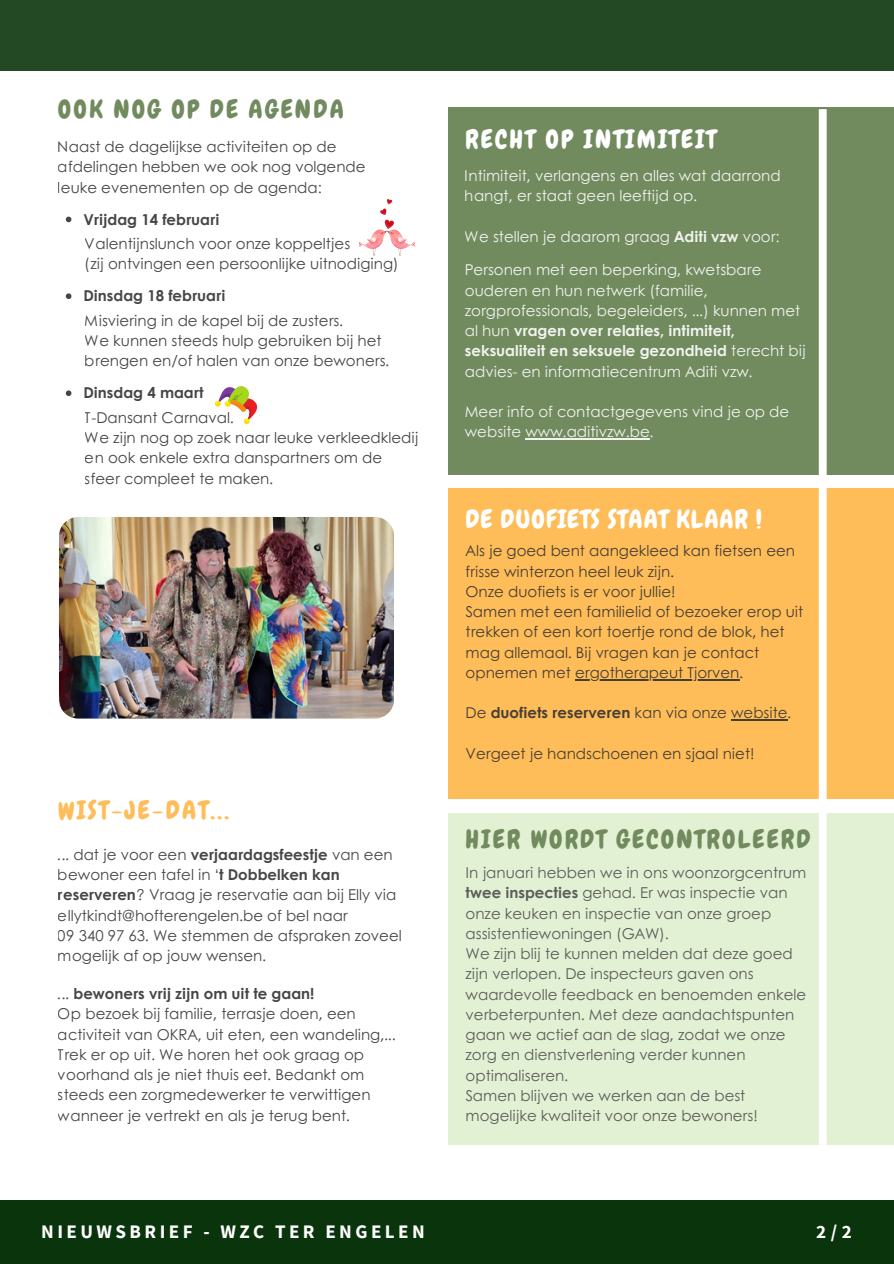
<style>
.page{position:relative;width:894px;height:1264px;background:#fff}
.page>*{position:absolute;margin:0;border:0;box-sizing:border-box;transform-origin:0 0}
.t1{font:25.5px "Chewy";letter-spacing:.09em;color:#718b5f}
.t2{font:25.5px "Chewy";letter-spacing:.04em;color:#fff}
.t3{font:25.5px "Chewy";letter-spacing:.09em;color:#fff}
.t4{font:25.5px "Chewy";letter-spacing:.085em;color:#ffbd59}
.t5{font:700 19.05px "Source Sans Pro";letter-spacing:.18em;color:#fff}
.t6{font:15px/20.2px "Century Gothic";color:#323131}
.t7{font:15px/20.2px "Century Gothic";color:#4d4d4d}
.t8{font:15px/20.2px "Century Gothic";color:#fff}
.t9{font:700 15px "Century Gothic";color:#323131}
.s1{font-weight:700}
</style>
<div class="page">
<div style="left:0;top:1200px;width:893px;height:63px;background:#0a340c"></div>
<div style="left:448px;top:107px;width:445px;height:368px;background:#718b5f"></div>
<div style="left:448px;top:488px;width:445px;height:310px;background:#ffbd59"></div>
<div style="left:448px;top:813px;width:445px;height:331px;background:#e2f0d3"></div>
<div style="left:818px;top:109px;width:8px;height:1035px;background:#fff"></div>
<img style="left:59px;top:517px;width:334px;height:201px;border-radius:19px">
<div style="left:0;top:0;width:893px;height:71px;background:#224824"></div>
<svg style="left:215px;top:386px;width:43px;height:38px"></svg>
<img style="left:359px;top:199px;width:55px;height:56px">
<svg style="left:66px;top:217px;width:5px;height:5px"></svg>
<hr style="left:575px;top:679px;width:164px;height:1px;background:#323131">
<hr style="left:731px;top:719px;width:56px;height:1px;background:#323131">
<hr style="left:525px;top:438px;width:124px;height:1px;background:#fff">
<svg style="left:66px;top:293px;width:5px;height:6px"></svg>
<svg style="left:66px;top:390px;width:5px;height:6px"></svg>
<p class="t1" style="left:58px;top:93px;width:287px">OOK NOG OP DE AGENDA</p>
<p class="t6" style="left:58px;top:136px;width:309px">Naast de dagelijkse activiteiten op de afdelingen hebben we ook nog volgende leuke evenementen op de agenda:</p>
<p class="t9" style="left:83px;top:208px;width:137px">Vrijdag 14 februari</p>
<p class="t6" style="left:85px;top:233px;width:315px">Valentijnslunch voor onze koppeltjes<br>(zij ontvingen een persoonlijke uitnodiging)</p>
<p class="t9" style="left:83px;top:284px;width:143px">Dinsdag 18 februari</p>
<p class="t6" style="left:85px;top:310px;width:306px">Misviering in de kapel bij de zusters.<br>We kunnen steeds hulp gebruiken bij het brengen en/of halen van onze bewoners.</p>
<p class="t9" style="left:83px;top:381px;width:122px">Dinsdag 4 maart</p>
<p class="t6" style="left:85px;top:406px;width:335px">T-Dansant Carnaval.<br>We zijn nog op zoek naar leuke verkleedkledij en ook enkele extra danspartners om de sfeer compleet te maken.</p>
<p class="t4" style="left:58px;top:794px;width:172px">WIST-JE-DAT...</p>
<p class="t6" style="left:58px;top:843px;width:345px">... dat je voor een <span class="s1">verjaardagsfeestje</span> van een bewoner een tafel in ‘<span class="s1">t Dobbelken kan reserveren</span>? Vraag je reservatie aan bij Elly via ellytkindt@hofterengelen.be of bel naar<br>09 340 97 63. We stemmen de afspraken zoveel mogelijk af op jouw wensen.</p>
<p class="t6" style="left:58px;top:982px;width:339px">... <span class="s1">bewoners vrij zijn om uit te gaan!<br></span>Op bezoek bij familie, terrasje doen, een activiteit van OKRA, uit eten, een wandeling,...<br>Trek er op uit. We horen het ook graag op voorhand als je niet thuis eet. Bedankt om steeds een zorgmedewerker te verwittigen wanneer je vertrekt en als je terug bent.</p>
<p class="t3" style="left:465px;top:123px;width:252px">RECHT OP INTIMITEIT</p>
<p class="t8" style="left:464px;top:164px;width:317px">Intimiteit, verlangens en alles wat daarrond hangt, er staat geen leeftijd op.</p>
<p class="t8" style="left:464px;top:225px;width:316px">We stellen je daarom graag <span class="s1">Aditi vzw</span> voor:</p>
<p class="t8" style="left:464px;top:259px;width:342px">Personen met een beperking, kwetsbare ouderen en hun netwerk (familie, zorgprofessionals, begeleiders, ...) kunnen met al hun <span class="s1">vragen over relaties, intimiteit, seksualiteit en seksuele gezondheid</span> terecht bij advies- en informatiecentrum Aditi vzw.</p>
<p class="t8" style="left:464px;top:401px;width:326px">Meer info of contactgegevens vind je op de website www.aditivzw.be.</p>
<p class="t2" style="left:465px;top:503px;width:298px">DE DUOFIETS STAAT KLAAR !</p>
<p class="t6" style="left:465px;top:540px;width:339px">Als je goed bent aangekleed kan fietsen een frisse winterzon heel leuk zijn.<br>Onze duofiets is er voor jullie!<br>Samen met een familielid of bezoeker erop uit trekken of een kort toertje rond de blok, het mag allemaal. Bij vragen kan je contact opnemen met ergotherapeut Tjorven.</p>
<p class="t6" style="left:465px;top:702px;width:327px">De <span class="s1">duofiets reserveren</span> kan via onze website.</p>
<p class="t6" style="left:465px;top:742px;width:290px">Vergeet je handschoenen en sjaal niet!</p>
<p class="t1" style="left:465px;top:823px;width:346px">HIER WORDT GECONTROLEERD</p>
<p class="t7" style="left:465px;top:861px;width:342px">In januari hebben we in ons woonzorgcentrum <span class="s1">twee inspecties</span> gehad. Er was inspectie van onze keuken en inspectie van onze groep assistentiewoningen (GAW).<br>We zijn blij te kunnen melden dat deze goed zijn verlopen. De inspecteurs gaven ons waardevolle feedback en benoemden enkele verbeterpunten. Met deze aandachtspunten gaan we actief aan de slag, zodat we onze zorg en dienstverlening verder kunnen optimaliseren.<br>Samen blijven we werken aan de best mogelijke kwaliteit voor onze bewoners!</p>
<h1 class="t5" style="left:41px;top:1219px;width:385px">NIEUWSBRIEF - WZC TER ENGELEN</h1>
<p class="t5" style="left:815px;top:1219px;width:37px">2/2</p>
</div>
